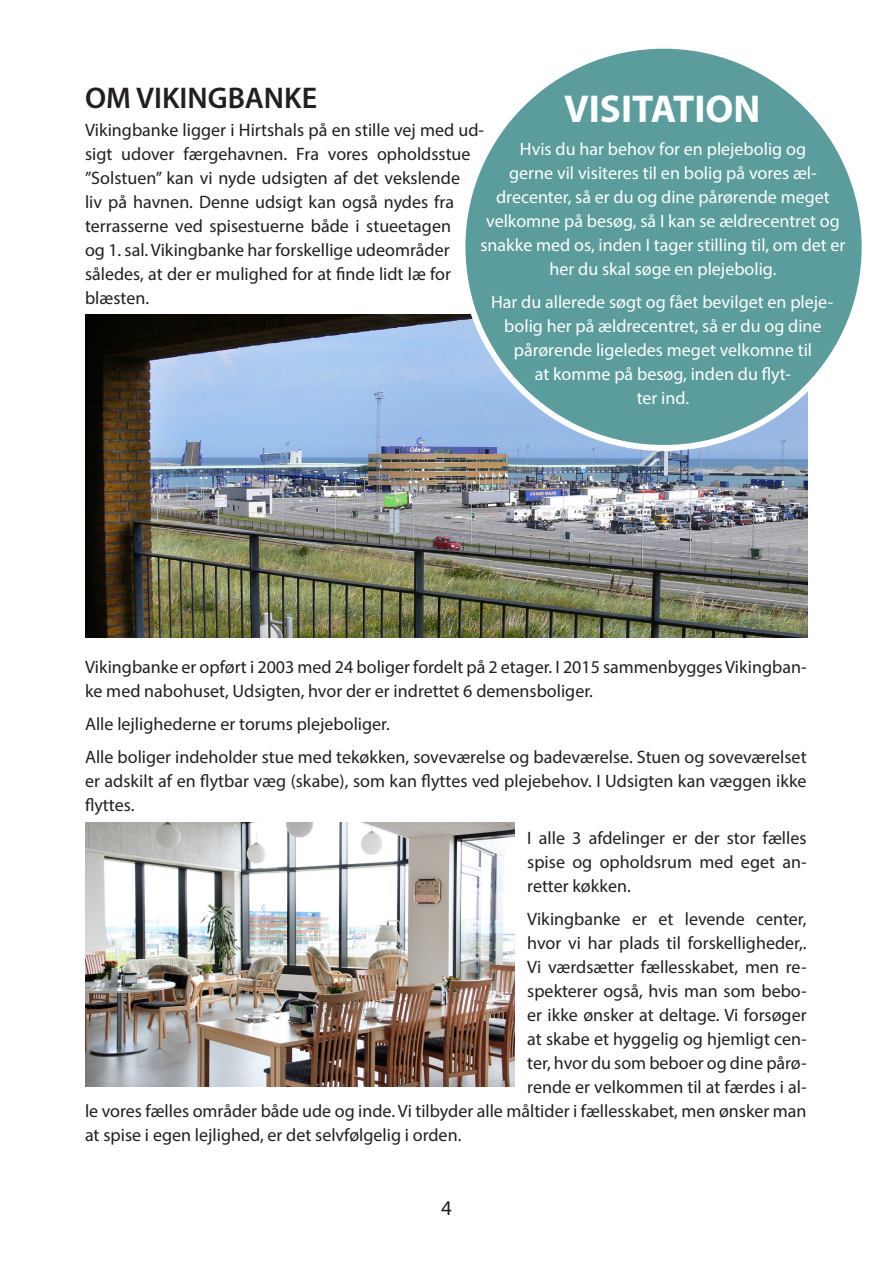
<style>
.page{position:relative;width:893px;height:1263px;background:#fff}
.page>*{position:absolute;margin:0;border:0;box-sizing:border-box;transform-origin:0 0}
.Brødtekst_afsnit{font:700 39px "Myriad Pro";color:#fff}
.Rubrik{font:600 30px "Myriad Pro";color:#231f20}
.t1{font:21px "Myriad Pro";color:#231f20}
.Brødtekst_afsnit-2{font:18px/24px "Myriad Pro";color:#231f20}
.Brødtekst_afsnit-3{font:18px/24px "Myriad Pro";color:#fff;text-align:center}
</style>
<div class="page">
<img style="left:85px;top:823px;width:429px;height:264px">
<img style="left:85px;top:315px;width:723px;height:323px">
<div style="left:462px;top:46px;width:403px;height:402px;background:#5a9d9c;border-radius:50%"></div>
<p class="Rubrik" style="left:85px;top:78px;width:234px">OM VIKINGBANKE</p>
<p class="Brødtekst_afsnit-2" style="left:85px;top:117px;width:401px">Vikingbanke ligger i Hirtshals på en stille vej med ud&shy;sigt udover færgehavnen. Fra vores opholdsstue ”Solstuen” kan vi nyde udsigten af det vekslende<br>liv på havnen. Denne udsigt kan også nydes fra terrasserne ved spisestuerne både i stueetagen<br>og 1. sal. Vikingbanke har forskellige udeområder således, at der er mulighed for at finde lidt læ for blæsten.</p>
<p class="Brødtekst_afsnit" style="left:564px;top:84px;width:198px">VISITATION</p>
<p class="Brødtekst_afsnit-3" style="left:480px;top:137px;width:367px">Hvis du har behov for en plejebolig og<br>gerne vil visiteres til en bolig på vores æl&shy;drecenter, så er du og dine pårørende meget velkomne på besøg, så I kan se ældrecentret og snakke med os, inden I tager stilling til, om det er her du skal søge en plejebolig.</p>
<p class="Brødtekst_afsnit-3" style="left:491px;top:290px;width:344px">Har du allerede søgt og fået bevilget en pleje&shy;bolig her på ældrecentret, så er du og dine pårørende ligeledes meget velkomne til<br>at komme på besøg, inden du flyt-<br>ter ind.</p>
<p class="Brødtekst_afsnit-2" style="left:85px;top:654px;width:723px">Vikingbanke er opført i 2003 med 24 boliger fordelt på 2 etager. I 2015 sammenbygges Vikingban&shy;ke med nabohuset, Udsigten, hvor der er indrettet 6 demensboliger.</p>
<p class="Brødtekst_afsnit-2" style="left:85px;top:711px;width:306px">Alle lejlighederne er torums plejeboliger.</p>
<p class="Brødtekst_afsnit-2" style="left:85px;top:744px;width:723px;text-align:justify">Alle boliger indeholder stue med tekøkken, soveværelse og badeværelse. Stuen og soveværelset er adskilt af en flytbar væg (skabe), som kan flyttes ved plejebehov. I Udsigten kan væggen ikke flyttes.</p>
<p class="Brødtekst_afsnit-2" style="left:527px;top:825px;width:281px;text-align:justify">I alle 3 afdelinger er der stor fælles spise og opholdsrum med eget an&shy;retter køkken.</p>
<p class="Brødtekst_afsnit-2" style="left:527px;top:906px;width:281px">Vikingbanke er et levende center,</p>
<p class="Brødtekst_afsnit-2" style="left:527px;top:930px;width:281px">hvor vi har plads til forskelligheder,.</p>
<p class="Brødtekst_afsnit-2" style="left:527px;top:954px;width:281px">Vi værdsætter fællesskabet, men re-</p>
<p class="Brødtekst_afsnit-2" style="left:527px;top:978px;width:281px">spekterer også, hvis man som bebo-</p>
<p class="Brødtekst_afsnit-2" style="left:527px;top:1002px;width:281px">er ikke ønsker at deltage. Vi forsøger</p>
<p class="Brødtekst_afsnit-2" style="left:527px;top:1026px;width:281px">at skabe et hyggelig og hjemligt cen-</p>
<p class="Brødtekst_afsnit-2" style="left:527px;top:1050px;width:281px">ter, hvor du som beboer og dine pårø-</p>
<p class="Brødtekst_afsnit-2" style="left:527px;top:1074px;width:281px">rende er velkommen til at færdes i al-</p>
<p class="Brødtekst_afsnit-2" style="left:85px;top:1098px;width:723px">le vores fælles områder både ude og inde. Vi tilbyder alle måltider i fællesskabet, men ønsker man</p>
<p class="Brødtekst_afsnit-2" style="left:85px;top:1122px;width:378px">at spise i egen lejlighed, er det selvfølgelig i orden.</p>
<p class="t1" style="left:441px;top:1195px;width:12px">4</p>
</div>
